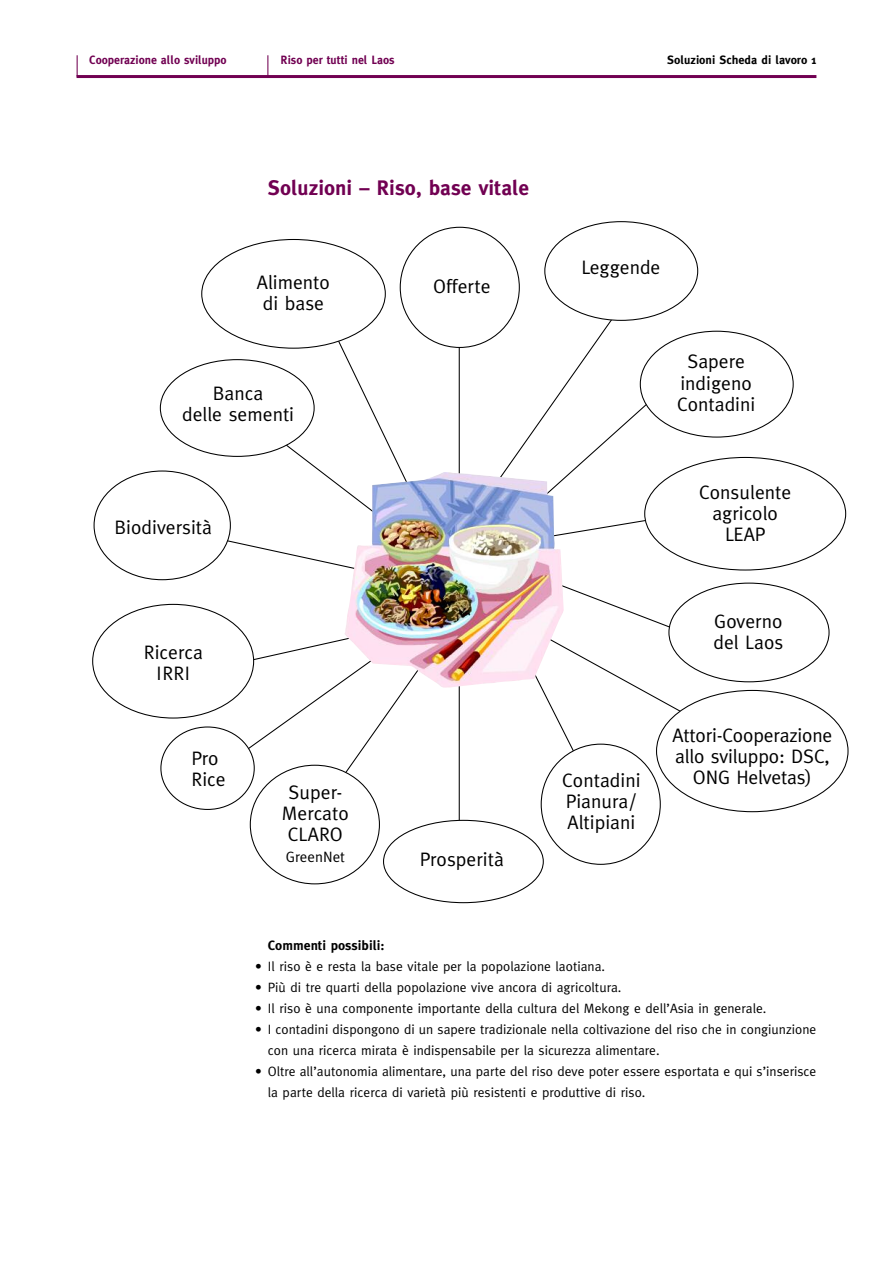
<style>
.page{position:relative;width:893px;height:1263px;background:#fff}
.page>*{position:absolute;margin:0;border:0;box-sizing:border-box;transform-origin:0 0}
.t1{font:700 21px "Meta Plus";color:#710052}
.t2{font:19.5px/21px "Meta Plus Normal";color:#000;text-align:center}
.t3{font:15px "Meta Plus Normal";color:#000}
.t4{font:13.5px/21px "Meta Plus Normal";color:#000}
.t5{font:700 13.5px "Meta Plus";color:#000}
.t6{font:700 12px "Meta Plus";color:#710052}
.t7{font:700 12px "Meta Plus";color:#000}
</style>
<div class="page">
<hr style="left:77px;top:75px;width:739px;height:3px;background:#710052">
<svg style="left:77px;top:55px;width:1px;height:20px"></svg>
<svg style="left:267px;top:55px;width:1px;height:20px"></svg>
<svg style="left:92px;top:221px;width:756px;height:682px"></svg>
<p class="t6" style="left:89px;top:53px;width:139px">Cooperazione allo sviluppo</p>
<p class="t6" style="left:281px;top:53px;width:116px">Riso per tutti nel Laos</p>
<p class="t7" style="left:667px;top:53px;width:151px">Soluzioni Scheda di lavoro 1</p>
<h1 class="t1" style="left:268px;top:176px;width:263px">Soluzioni – Riso, base vitale</h1>
<h2 class="t2" style="left:257px;top:272px;width:75px">Alimento di base</h2>
<h2 class="t2" style="left:182px;top:383px;width:114px">Banca<br>delle sementi</h2>
<h2 class="t2" style="left:115px;top:516px;width:99px">Biodiversità</h2>
<h2 class="t2" style="left:144px;top:641px;width:61px">Ricerca<br>IRRI</h2>
<h2 class="t2" style="left:433px;top:276px;width:59px">Offerte</h2>
<h2 class="t2" style="left:191px;top:748px;width:36px;text-align:left">Pro<br>Rice</h2>
<h2 class="t2" style="left:282px;top:782px;width:69px">Super-<br>Mercato<br>CLARO</h2>
<p class="t3" style="left:286px;top:848px;width:61px">GreenNet</p>
<h2 class="t2" style="left:420px;top:848px;width:86px">Prosperità</h2>
<h2 class="t2" style="left:581px;top:256px;width:81px">Leggende</h2>
<h2 class="t2" style="left:677px;top:351px;width:80px">Sapere indigeno<br>Contadini</h2>
<h2 class="t2" style="left:699px;top:482px;width:94px">Consulente agricolo<br>LEAP</h2>
<h2 class="t2" style="left:713px;top:610px;width:72px;text-align:left">Governo del Laos</h2>
<h2 class="t2" style="left:672px;top:725px;width:162px;text-align:left">Attori-Cooperazione allo sviluppo: DSC,</h2>
<h2 class="t2" style="left:562px;top:769px;width:80px">Contadini</h2>
<h2 class="t2" style="left:693px;top:767px;width:120px">ONG Helvetas)</h2>
<h2 class="t2" style="left:566px;top:790px;width:73px;text-align:left">Pianura/<br>Altipiani</h2>
<p class="t5" style="left:268px;top:938px;width:118px">Commenti possibili:</p>
<p class="t4" style="left:255px;top:956px;width:351px">• Il riso è e resta la base vitale per la popolazione laotiana.</p>
<p class="t4" style="left:255px;top:977px;width:368px">• Più di tre quarti della popolazione vive ancora di agricoltura.</p>
<p class="t4" style="left:255px;top:998px;width:513px">• Il riso è una componente importante della cultura del Mekong e dell’Asia in generale.</p>
<p class="t4" style="left:268px;top:1019px;width:550px;text-indent:-13px">• I contadini dispongono di un sapere tradizionale nella coltivazione del riso che in congiunzione con una ricerca mirata è indispensabile per la sicurezza alimentare.</p>
<p class="t4" style="left:268px;top:1061px;width:550px;text-indent:-13px">• Oltre all’autonomia alimentare, una parte del riso deve poter essere esportata e qui s’inserisce la parte della ricerca di varietà più resistenti e produttive di riso.</p>
</div>
